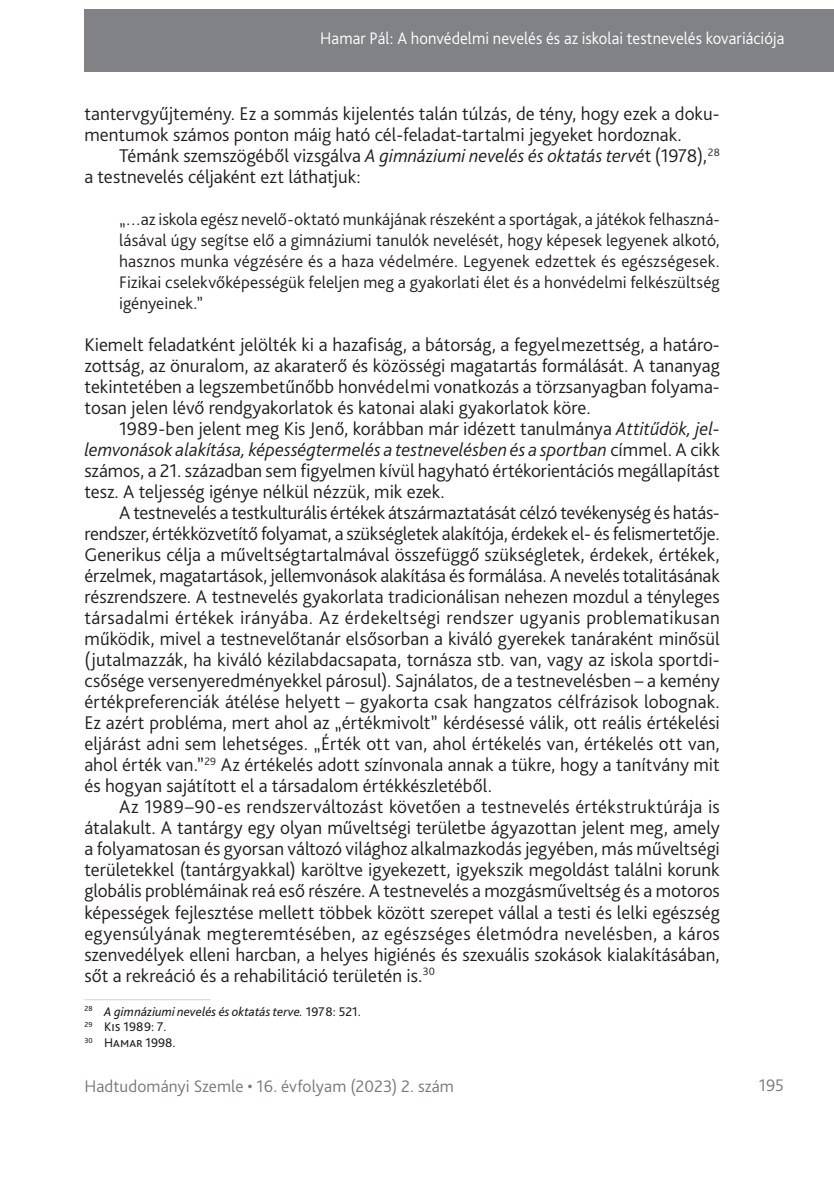
<style>
.page{position:relative;width:834px;height:1181px;background:#fff}
.page>*{position:absolute;margin:0;border:0;box-sizing:border-box;transform-origin:0 0}
._1__Body{font:300 19.25px/21px "Bliss Pro";letter-spacing:.005em;color:#231f20;text-align:justify}
._2__Body_1st__3mm{font:300 19.25px/21px "Bliss Pro";color:#231f20;text-align:justify}
.Long_Citation{font:300 17.5px/21px "Bliss Pro";letter-spacing:.01em;color:#231f20;text-align:justify}
.t1{font:300 17.5px "Bliss Pro";color:#fff;scale:.95 1}
.t2{font:300 17.5px "Bliss Pro";letter-spacing:.005em;color:#767a7c}
.Lábjegyzet{font:italic 13.12px "Bliss Pro";color:#231f20}
.Lábjegyzet-2{font:13.12px "Bliss Pro";color:#231f20}
.s1{font-style:italic}
.s2{font-style:normal}
</style>
<div class="page">
<div style="left:84px;top:9px;width:749px;height:63px;background:#808285"></div>
<hr style="left:84px;top:999px;width:126px;height:1px;background:#d1d2d4">
<p class="t1" style="left:320px;top:27px;width:490px">Hamar Pál: A honvédelmi nevelés és az iskolai testnevelés kovariációja</p>
<p class="_1__Body" style="left:84px;top:103px;width:636px">tantervgyűjtemény. Ez a sommás kijelentés talán túlzás, de tény, hogy ezek a doku&shy;mentumok számos ponton máig ható cél-feladat-tartalmi jegyeket hordoznak.</p>
<p class="_1__Body" style="left:84px;top:145px;width:636px;text-indent:35px">Témánk szemszögéből vizsgálva <span class="s1">A gimnáziumi nevelés és oktatás tervé</span>t (1978),<sup>28 </sup>a testnevelés céljaként ezt láthatjuk:</p>
<p class="Long_Citation" style="left:119px;top:208px;width:602px">„…az iskola egész nevelő-oktató munkájának részeként a sportágak, a játékok felhaszná&shy;lásával úgy segítse elő a gimnáziumi tanulók nevelését, hogy képesek legyenek alkotó, hasznos munka végzésére és a haza védelmére. Legyenek edzettek és egészségesek.<br>Fizikai cselekvőképességük feleljen meg a gyakorlati élet és a honvédelmi felkészültség igényeinek.”</p>
<p class="_2__Body_1st__3mm" style="left:84px;top:334px;width:637px">Kiemelt feladatként jelölték ki a hazafiság, a bátorság, a fegyelmezettség, a határo&shy;zottság, az önuralom, az akaraterő és közösségi magatartás formálását. A tananyag tekintetében a legszembetűnőbb honvédelmi vonatkozás a törzsanyagban folyama&shy;tosan jelen lévő rendgyakorlatok és katonai alaki gyakorlatok köre.</p>
<p class="_1__Body" style="left:84px;top:418px;width:636px;text-indent:35px">1989-ben jelent meg Kis Jenő, korábban már idézett tanulmánya <span class="s1">Attitűdök, jel&shy;lemvonások alakítása, képességtermelés a testnevelésben és a sportban</span> címmel. A cikk számos, a -21. században sem figyelmen kívül hagyható értékorientációs megállapítást tesz. A teljesség igénye nélkül nézzük, mik ezek.</p>
<p class="_1__Body" style="left:84px;top:502px;width:637px;text-indent:35px">A testnevelés a testkulturális értékek átszármaztatását célzó tevékenység és hatás&shy;rendszer, értékközvetítő folyamat, a szükségletek alakítója, érdekek el- és felismertetője.<br>Generikus célja a műveltségtartalmával összefüggő szükségletek, érdekek, értékek, érzelmek, magatartások, jellemvonások alakítása és formálása. A nevelés totalitásának részrendszere. A testnevelés gyakorlata tradicionálisan nehezen mozdul a tényleges társadalmi értékek irányába. Az érdekeltségi rendszer ugyanis problematikusan működik, mivel a testnevelőtanár elsősorban a kiváló gyerekek tanáraként minősül (jutalmazzák, ha kiváló kézilabdacsapata, tornásza stb. van, vagy az iskola sportdi&shy;csősége versenyeredményekkel párosul). Sajnálatos, de a testnevelésben – a kemény értékpreferenciák átélése helyett – gyakorta csak hangzatos célfrázisok lobognak.<br>Ez azért probléma, mert ahol az „értékmivolt” kérdésessé válik, ott reális értékelési eljárást adni sem lehetséges. „Érték ott van, ahol értékelés van, értékelés ott van, ahol érték van.”<sup>29</sup> Az értékelés adott színvonala annak a tükre, hogy a tanítvány mit és hogyan sajátított el a társadalom értékkészletéből.</p>
<p class="_1__Body" style="left:84px;top:796px;width:637px;text-indent:35px">Az 1989–90-es rendszerváltozást követően a testnevelés értékstruktúrája is átalakult. A tantárgy egy olyan műveltségi területbe ágyazottan jelent meg, amely a folyamatosan és gyorsan változó világhoz alkalmazkodás jegyében, más műveltségi területekkel (tantárgyakkal) karöltve igyekezett, igyekszik megoldást találni korunk globális problémáinak reá eső részére. A testnevelés a mozgásműveltség és a motoros képességek fejlesztése mellett többek között szerepet vállal a testi és lelki egészség egyensúlyának megteremtésében, az egészséges életmódra nevelésben, a káros szenvedélyek elleni harcban, a helyes higiénés és szexuális szokások kialakításában, sőt a rekreáció és a rehabilitáció területén is.<sup>30</sup></p>
<p class="Lábjegyzet" style="left:84px;top:1003px;width:278px"><sup>28</sup> A gimnáziumi nevelés és oktatás terve. <span class="s2">1978: 521.</span></p>
<p class="Lábjegyzet-2" style="left:84px;top:1018px;width:84px"><sup>29</sup> Kis 1989: 7.</p>
<p class="Lábjegyzet-2" style="left:84px;top:1034px;width:93px"><sup>30</sup> Hamar 1998.</p>
<p class="t2" style="left:84px;top:1075px;width:371px">Hadtudományi Szemle • 16. évfolyam (2023) 2. szám</p>
<p class="t2" style="left:758px;top:1074px;width:27px">195</p>
</div>
